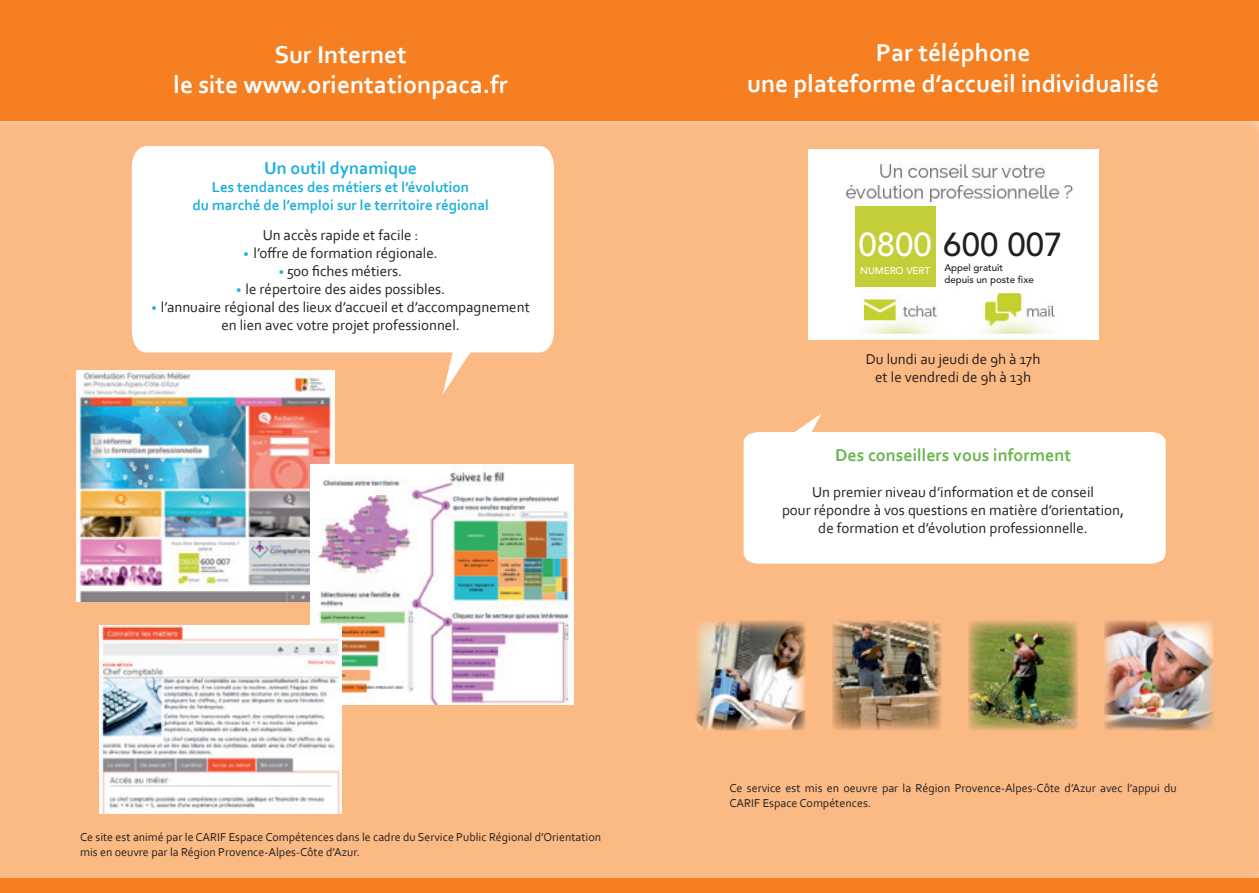
<style>
.page{position:relative;width:1259px;height:893px;background:#fff}
.page>*{position:absolute;margin:0;border:0;box-sizing:border-box;transform-origin:0 0}
.t1{font:500 33px "Avenir LT Std";color:#231f20}
.t2{font:700 25.5px/30.6px "Corbel";color:#fff;text-align:center}
.t3{font:700 18px "Corbel";color:#69b54d}
.t4{font:700 18px "Corbel";color:#20b0dc}
.t5{font:15px/18px "Corbel";color:#231f20;text-align:center}
.t6{font:700 15px/18px "Corbel";color:#20b0dc;text-align:center}
.t7{font:12px/14.4px "Corbel";color:#231f20}
.t8{font:500 9.75px/11.7px "Avenir LT Std";color:#231f20}
.t9{font:500 9.75px "Avenir LT Std";color:#fff}
.s1{font-size:12px;color:#20b0dc}
.s2{color:#fff}
</style>
<div class="page">
<div style="left:0;top:112px;width:1259px;height:781px;background:#fbba84"></div>
<div style="left:0;top:0;width:1259px;height:120px;background:#f57f21"></div>
<svg style="left:132px;top:146px;width:422px;height:249px;background:#fef6ef"></svg>
<svg style="left:743px;top:413px;width:422px;height:151px;background:#fef6ef"></svg>
<img style="left:808px;top:149px;width:290px;height:191px">
<img style="left:77px;top:371px;width:258px;height:230px">
<img style="left:310px;top:465px;width:263px;height:239px">
<img style="left:99px;top:626px;width:242px;height:188px">
<img style="left:832px;top:621px;width:109px;height:109px">
<img style="left:695px;top:621px;width:110px;height:109px">
<img style="left:1104px;top:621px;width:109px;height:109px">
<img style="left:968px;top:621px;width:110px;height:109px">
<div style="left:0;top:878px;width:1259px;height:15px;background:#f57f21"></div>
<div style="left:832px;top:202px;width:263px;height:91px;background:#fff"></div>
<div style="left:855px;top:207px;width:80px;height:80px;background:#c3ce38"></div>
<h2 class="t2" style="left:174px;top:38px;width:335px">Sur Internet<br>le site www.orientationpaca.fr</h2>
<p class="t4" style="left:264px;top:157px;width:154px">Un outil dynamique</p>
<p class="t6" style="left:192px;top:178px;width:298px">Les tendances des métiers et l’évolution<br>du marché de l’emploi sur le territoire régional</p>
<p class="t5" style="left:263px;top:226px;width:157px">Un accès rapide et facile :</p>
<p class="t5" style="left:243px;top:244px;width:196px"><span class="s1">•</span> l’offre de formation régionale.</p>
<p class="t5" style="left:279px;top:262px;width:125px"><span class="s1">•</span> 500 fiches métiers.</p>
<p class="t5" style="left:236px;top:280px;width:211px"><span class="s1">•</span> le répertoire des aides possibles.</p>
<p class="t5" style="left:151px;top:298px;width:380px"><span class="s1">•</span> l’annuaire régional des lieux d’accueil et d’accompagnement en lien avec votre projet professionnel.</p>
<p class="t7" style="left:80px;top:830px;width:522px">Ce site est animé par le CARIF Espace Compétences dans le cadre du Service Public Régional d’Orientation mis en oeuvre par la Région Provence-Alpes-Côte d’Azur.</p>
<h2 class="t2" style="left:747px;top:37px;width:413px">Par téléphone<br>une plateforme d’accueil individualisé</h2>
<h1 class="t1" style="left:858px;top:225px;width:206px"><span class="s2">0800</span> 600 007</h1>
<p class="t9" style="left:860px;top:265px;width:71px">NUMERO VERT</p>
<p class="t8" style="left:944px;top:262px;width:91px">Appel gratuit depuis un poste fixe</p>
<p class="t5" style="left:866px;top:349px;width:176px">Du lundi au jeudi de 9h à 17h et le vendredi de 9h à 13h</p>
<p class="t3" style="left:835px;top:444px;width:238px">Des conseillers vous informent</p>
<p class="t5" style="left:782px;top:483px;width:344px">Un premier niveau d’information et de conseil<br>pour répondre à vos questions en matière d’orientation, de formation et d’évolution professionnelle.</p>
<p class="t7" style="left:729px;top:781px;width:449px">Ce service est mis en oeuvre par la Région Provence-Alpes-Côte d’Azur avec l’appui du<br>CARIF Espace Compétences.</p>
</div>
